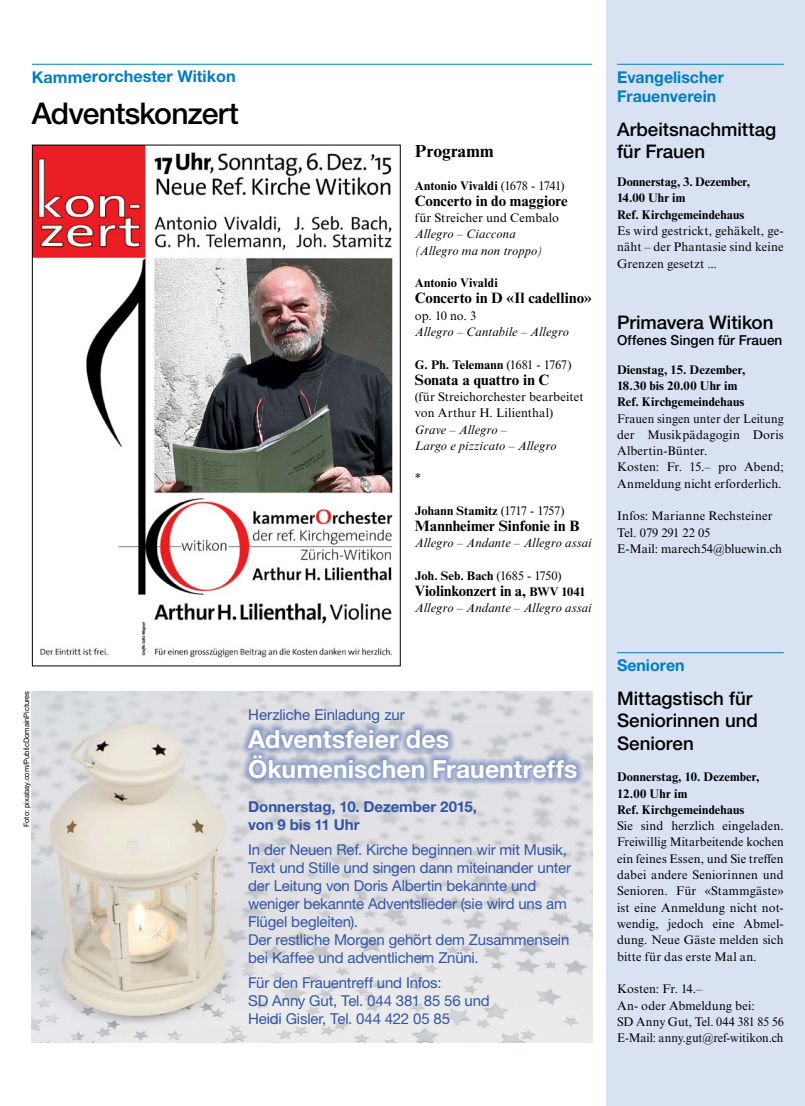
<style>
.page{position:relative;width:805px;height:1106px;background:#fff}
.page>*{position:absolute;margin:0;border:0;box-sizing:border-box;transform-origin:0 0}
.t1{font:500 30px "Helvetica Neue LT Pro";letter-spacing:-.025em;color:#000}
.t2{font:700 25px/30px "Helvetica Neue LT Pro";color:#fff}
.t3{font:500 18.75px/22.5px "Helvetica Neue LT Pro";color:#000}
.t4{font:700 17.5px "Times NRMT Pro";letter-spacing:.005em;color:#000}
.t5{font:700 16.25px/19.5px "Helvetica Neue LT Pro";color:#007dc3}
.t6{font:15px/18px "Helvetica Neue LT Pro";letter-spacing:-.015em;color:#3155a6}
.t7{font:700 15px "Times NRMT Pro";color:#000}
.t8{font:700 15px/18px "Helvetica Neue LT Pro";letter-spacing:-.005em;color:#3155a6}
.t9{font:500 13.75px "Helvetica Neue LT Pro";letter-spacing:.005em;color:#000}
.t10{font:12.5px/16.2px "Times NRMT Pro";letter-spacing:.01em;color:#000}
.t11{font:700 12.5px/16.2px "Times NRMT Pro";letter-spacing:.005em;color:#000}
.t12{font:italic 12.5px/16.2px "Times NRMT Pro";letter-spacing:.005em;color:#000}
.t13{font:12.5px/16.2px "Times NRMT Pro";letter-spacing:.01em;color:#000;scale:.96 1}
.t14{font:7.5px "Helvetica Neue LT Pro";letter-spacing:-.01em;color:#000}
.s1{font-weight:400}
.s2{font-size:12.5px}
</style>
<div class="page">
<img style="left:32px;top:691px;width:560px;height:351px">
<div style="left:606px;top:0;width:198px;height:1106px;background:#d8e2f3"></div>
<hr style="left:617px;top:64px;width:166px;height:1px;background:#007dc3">
<hr style="left:617px;top:652px;width:166px;height:1px;background:#007dc3">
<hr style="left:32px;top:64px;width:560px;height:1px;background:#007dc3">
<img style="left:34px;top:147px;width:359px;height:512px">
<svg style="left:241px;top:722px;width:342px;height:63px;background:#b1bad2"></svg>
<h3 class="t5" style="left:32px;top:66px;width:205px">Kammerorchester Witikon</h3>
<h1 class="t1" style="left:32px;top:95px;width:208px">Adventskonzert</h1>
<h3 class="t4" style="left:415px;top:140px;width:80px">Programm</h3>
<p class="t11" style="left:415px;top:178px;width:151px">Antonio Vivaldi <span class="s1">(1678 - 1741)</span></p>
<p class="t7" style="left:415px;top:192px;width:154px">Concerto in do maggiore</p>
<p class="t10" style="left:415px;top:210px;width:146px">für Streicher und Cembalo</p>
<p class="t12" style="left:415px;top:227px;width:129px">Allegro – Ciaccona (Allegro ma non troppo)</p>
<p class="t11" style="left:415px;top:275px;width:84px">Antonio Vivaldi</p>
<p class="t7" style="left:415px;top:289px;width:178px">Concerto in D «Il cadellino»</p>
<p class="t10" style="left:415px;top:308px;width:63px">op. 10 no. 3</p>
<p class="t12" style="left:415px;top:324px;width:155px">Allegro – Cantabile – Allegro</p>
<p class="t11" style="left:415px;top:356px;width:158px">G. Ph. Telemann <span class="s1">(1681 - 1767)</span></p>
<p class="t7" style="left:415px;top:370px;width:136px">Sonata a quattro in C</p>
<p class="t10" style="left:415px;top:389px;width:170px">(für Streichorchester bearbeitet von Arthur H. Lilienthal)</p>
<p class="t12" style="left:415px;top:422px;width:143px">Grave – Allegro –<br>Largo e pizzicato – Allegro</p>
<p class="t10" style="left:415px;top:470px;width:8px">*</p>
<p class="t11" style="left:415px;top:503px;width:151px">Johann Stamitz <span class="s1">(1717 - 1757)</span></p>
<p class="t7" style="left:415px;top:517px;width:166px">Mannheimer Sinfonie in B</p>
<p class="t12" style="left:415px;top:535px;width:178px">Allegro – Andante – Allegro assai</p>
<p class="t11" style="left:415px;top:568px;width:148px">Joh. Seb. Bach <span class="s1">(1685 - 1750)</span></p>
<p class="t7" style="left:415px;top:582px;width:172px">Violinkonzert in a, <span class="s2">BWV 1041</span></p>
<p class="t12" style="left:415px;top:600px;width:178px">Allegro – Andante – Allegro assai</p>
<p class="t14" style="left:22px;top:827px;width:138px;rotate:-90deg">Foto: pixabay.com/PublicDomainPictures</p>
<p class="t6" style="left:248px;top:705px;width:158px">Herzliche Einladung zur</p>
<h2 class="t2" style="left:248px;top:723px;width:330px">Adventsfeier des<br>Ökumenischen Frauentreffs</h2>
<p class="t8" style="left:248px;top:797px;width:230px">Donnerstag, 10. Dezember 2015, von 9 bis 11 Uhr</p>
<p class="t6" style="left:248px;top:840px;width:324px">In der Neuen Ref. Kirche beginnen wir mit Musik, Text und Stille und singen dann miteinander unter der Leitung von Doris Albertin bekannte und weniger bekannte Adventslieder (sie wird uns am Flügel begleiten).<br>Der restliche Morgen gehört dem Zusammensein bei Kaffee und adventlichem Znüni.</p>
<p class="t6" style="left:248px;top:973px;width:243px">Für den Frauentreff und Infos:<br>SD Anny Gut, Tel. 044 381 85 56 und<br>Heidi Gisler, Tel. 044 422 05 85</p>
<h3 class="t5" style="left:617px;top:66px;width:108px">Evangelischer<br>Frauenverein</h3>
<h3 class="t3" style="left:617px;top:117px;width:161px">Arbeitsnachmittag für Frauen</h3>
<p class="t11" style="left:617px;top:174px;width:134px">Donnerstag, 3. Dezember,<br>14.00 Uhr im<br>Ref. Kirchgemeindehaus</p>
<p class="t10" style="left:617px;top:223px;width:168px;text-align:justify">Es wird gestrickt, gehäkelt, ge&shy;näht – der Phantasie sind keine Grenzen gesetzt ...</p>
<h3 class="t3" style="left:617px;top:311px;width:158px">Primavera Witikon</h3>
<p class="t9" style="left:617px;top:332px;width:167px">Offenes Singen für Frauen</p>
<p class="t11" style="left:617px;top:361px;width:130px">Dienstag, 15. Dezember,<br>18.30 bis 20.00 Uhr im<br>Ref. Kirchgemeindehaus</p>
<p class="t13" style="left:617px;top:411px;width:175px">Frauen singen unter der Leitung der Musikpädagogin Doris<br>Albertin-Bünter.<br>Kosten: Fr. 15.– pro Abend;<br>Anmeldung nicht erforderlich.</p>
<p class="t10" style="left:617px;top:508px;width:166px">Infos: Marianne Rechsteiner<br>Tel. 079 291 22 05<br>E-Mail: marech54@bluewin.ch</p>
<h3 class="t5" style="left:617px;top:655px;width:69px">Senioren</h3>
<h3 class="t3" style="left:617px;top:686px;width:142px">Mittagstisch für<br>Seniorinnen und<br>Senioren</h3>
<p class="t11" style="left:617px;top:769px;width:144px">Donnerstag, 10. Dezember,<br>12.00 Uhr im<br>Ref. Kirchgemeindehaus</p>
<p class="t10" style="left:617px;top:818px;width:168px;text-align:justify">Sie sind herzlich eingeladen.<br>Freiwillig Mitarbeitende kochen ein feines Essen, und Sie treffen dabei andere Seniorinnen und Senioren. Für «Stammgäste» ist eine Anmeldung nicht not&shy;wendig, jedoch eine Abmel&shy;dung. Neue Gäste melden sich bitte für das erste Mal an.</p>
<p class="t10" style="left:617px;top:981px;width:168px">Kosten: Fr. 14.–<br>An- oder Abmeldung bei:<br>SD Anny Gut, Tel. 044 381 85 56<br>E-Mail: anny.gut@ref-witikon.ch</p>
</div>
